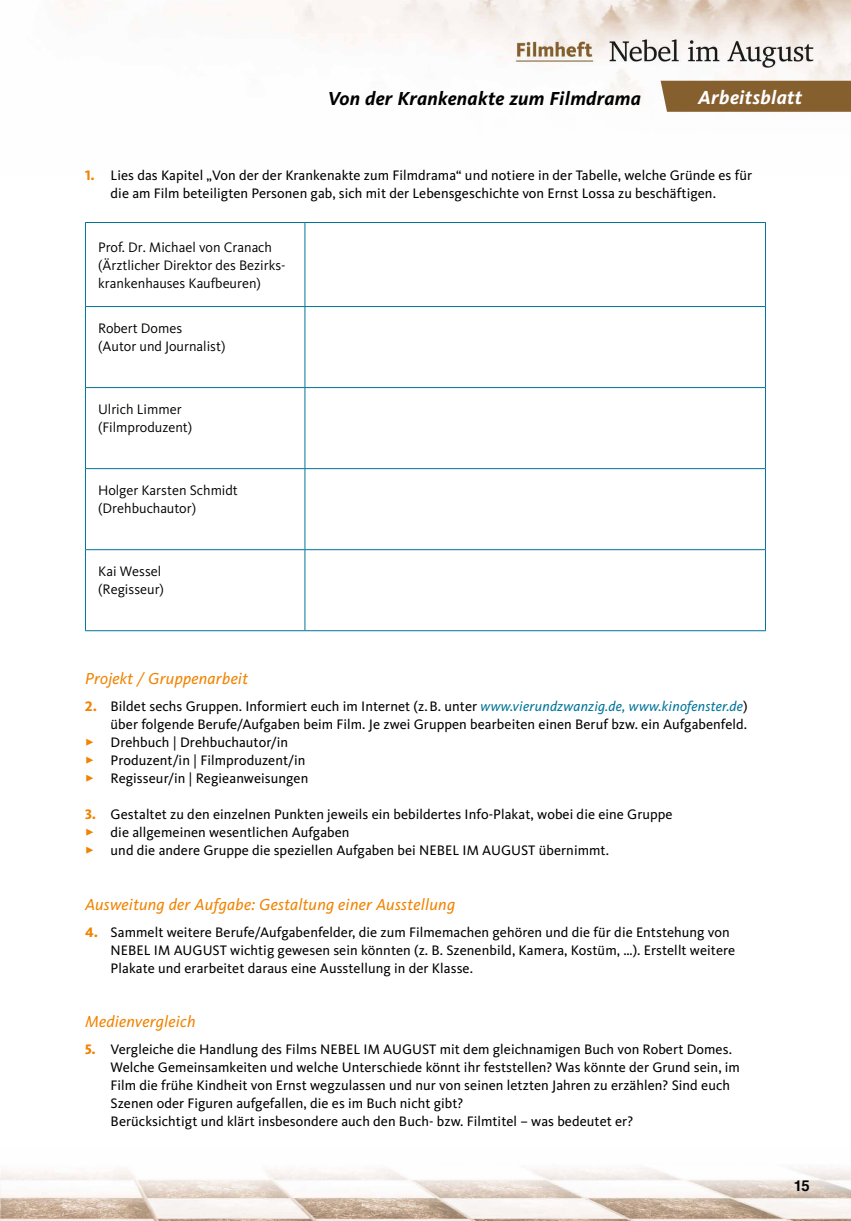
<style>
.page{position:relative;width:851px;height:1221px;background:#fff}
.page>*{position:absolute;margin:0;border:0;box-sizing:border-box;transform-origin:0 0}
.t1{font:italic 700 19.65px "Kievit";letter-spacing:.015em;color:#fff}
.t2{font:italic 700 19.5px "Kievit";letter-spacing:.015em;color:#000}
.t3{font:italic 16.5px "Kievit";letter-spacing:.015em;color:#f08300}
.t4{font:700 15px "Helvetica";color:#000}
.t5{font:14.25px/18px "Kievit";letter-spacing:.005em;color:#000}
.t6{font:14.25px/18px "Kievit";color:#000}
.s1{font-family:"Kievit Extra Bold SC";color:#f08300}
.s2{font-style:italic;color:#007499}
.s3{color:#f08300}
</style>
<div class="page">
<img style="left:0;top:0;width:850px;height:1220px">
<div style="left:0;top:176px;width:850px;height:971px;background:#fff"></div>
<div style="left:0;top:61px;width:850px;height:121px;background:#fff"></div>
<hr style="left:85px;top:222px;width:220px;height:1px;background:#007499">
<hr style="left:85px;top:223px;width:1px;height:83px;background:#007499">
<hr style="left:305px;top:222px;width:460px;height:1px;background:#007499">
<hr style="left:304px;top:223px;width:1px;height:83px;background:#007499">
<hr style="left:765px;top:223px;width:1px;height:83px;background:#007499">
<hr style="left:85px;top:306px;width:220px;height:1px;background:#007499">
<hr style="left:85px;top:307px;width:1px;height:80px;background:#007499">
<hr style="left:305px;top:306px;width:460px;height:1px;background:#007499">
<hr style="left:304px;top:307px;width:1px;height:80px;background:#007499">
<hr style="left:765px;top:307px;width:1px;height:80px;background:#007499">
<hr style="left:85px;top:387px;width:220px;height:1px;background:#007499">
<hr style="left:85px;top:388px;width:1px;height:80px;background:#007499">
<hr style="left:305px;top:387px;width:460px;height:1px;background:#007499">
<hr style="left:304px;top:388px;width:1px;height:80px;background:#007499">
<hr style="left:765px;top:388px;width:1px;height:80px;background:#007499">
<hr style="left:85px;top:468px;width:220px;height:1px;background:#007499">
<hr style="left:85px;top:469px;width:1px;height:80px;background:#007499">
<hr style="left:305px;top:468px;width:460px;height:1px;background:#007499">
<hr style="left:304px;top:469px;width:1px;height:80px;background:#007499">
<hr style="left:765px;top:469px;width:1px;height:80px;background:#007499">
<hr style="left:85px;top:549px;width:220px;height:1px;background:#007499">
<hr style="left:85px;top:550px;width:1px;height:80px;background:#007499">
<hr style="left:305px;top:549px;width:460px;height:1px;background:#007499">
<hr style="left:304px;top:550px;width:1px;height:80px;background:#007499">
<hr style="left:765px;top:550px;width:1px;height:80px;background:#007499">
<hr style="left:85px;top:630px;width:220px;height:1px;background:#007499">
<hr style="left:305px;top:630px;width:460px;height:1px;background:#007499">
<div style="left:660px;top:81px;width:190px;height:31px;background:#865f2e"></div>
<h2 class="t2" style="left:328px;top:86px;width:315px">Von der Krankenakte zum Filmdrama</h2>
<h1 class="t1" style="left:698px;top:85px;width:106px">Arbeitsblatt</h1>
<p class="t5" style="left:111px;top:166px;width:643px;text-indent:-26px"><span class="s1">1.</span> Lies das Kapitel „Von der der Krankenakte zum Filmdrama“ und notiere in der Tabelle, welche Gründe es für die am Film beteiligten Personen gab, sich mit der Lebensgeschichte von Ernst Lossa zu beschäftigen.</p>
<p class="t6" style="left:98px;top:238px;width:187px">Prof. Dr. Michael von Cranach (Ärztlicher Direktor des Bezirks&shy;krankenhauses Kaufbeuren)</p>
<p class="t6" style="left:98px;top:319px;width:129px">Robert Domes<br>(Autor und Journalist)</p>
<p class="t6" style="left:98px;top:400px;width:96px">Ulrich Limmer (Filmproduzent)</p>
<p class="t6" style="left:98px;top:481px;width:141px">Holger Karsten Schmidt (Drehbuchautor)</p>
<p class="t6" style="left:98px;top:562px;width:67px">Kai Wessel (Regisseur)</p>
<p class="t3" style="left:85px;top:668px;width:164px">Projekt / Gruppenarbeit</p>
<p class="t5" style="left:85px;top:697px;width:664px;text-align:right"><span class="s1">2.</span> Bildet sechs Gruppen. Informiert euch im Internet (z.B. unter <span class="s2">www.vierundzwanzig.de, www.kinofenster.de</span>) über folgende Berufe/Aufgaben beim Film. Je zwei Gruppen bearbeiten einen Beruf bzw. ein Aufgabenfeld.</p>
<p class="t5" style="left:85px;top:733px;width:204px"><span class="s3">✓</span> Drehbuch | Drehbuchautor/in</p>
<p class="t5" style="left:85px;top:751px;width:222px"><span class="s3">✓</span> Produzent/in | Filmproduzent/in</p>
<p class="t5" style="left:85px;top:769px;width:225px"><span class="s3">✓</span> Regisseur/in | Regieanweisungen</p>
<p class="t5" style="left:85px;top:805px;width:589px"><span class="s1">3.</span> Gestaltet zu den einzelnen Punkten jeweils ein bebildertes Info-Plakat, wobei die eine Gruppe</p>
<p class="t5" style="left:85px;top:823px;width:266px"><span class="s3">✓</span> die allgemeinen wesentlichen Aufgaben</p>
<p class="t5" style="left:85px;top:841px;width:525px"><span class="s3">✓</span> und die andere Gruppe die speziellen Aufgaben bei NEBEL IM AUGUST übernimmt.</p>
<p class="t3" style="left:85px;top:893px;width:371px">Ausweitung der Aufgabe: Gestaltung einer Ausstellung</p>
<p class="t5" style="left:111px;top:922px;width:626px;text-indent:-26px"><span class="s1">4.</span> Sammelt weitere Berufe/Aufgabenfelder, die zum Filmemachen gehören und die für die Entstehung von<br>NEBEL IM AUGUST wichtig gewesen sein könnten (z. B. Szenenbild, Kamera, Kostüm, …). Erstellt weitere<br>Plakate und erarbeitet daraus eine Ausstellung in der Klasse.</p>
<p class="t3" style="left:85px;top:1010px;width:112px">Medienvergleich</p>
<p class="t5" style="left:111px;top:1039px;width:630px;text-indent:-26px"><span class="s1">5.</span> Vergleiche die Handlung des Films NEBEL IM AUGUST mit dem gleichnamigen Buch von Robert Domes.<br>Welche Gemeinsamkeiten und welche Unterschiede könnt ihr feststellen? Was könnte der Grund sein, im Film die frühe Kindheit von Ernst wegzulassen und nur von seinen letzten Jahren zu erzählen? Sind euch Szenen oder Figuren aufgefallen, die es im Buch nicht gibt?<br>Berücksichtigt und klärt insbesondere auch den Buch- bzw. Filmtitel – was bedeutet er?</p>
<p class="t4" style="left:792px;top:1173px;width:18px">15</p>
</div>
